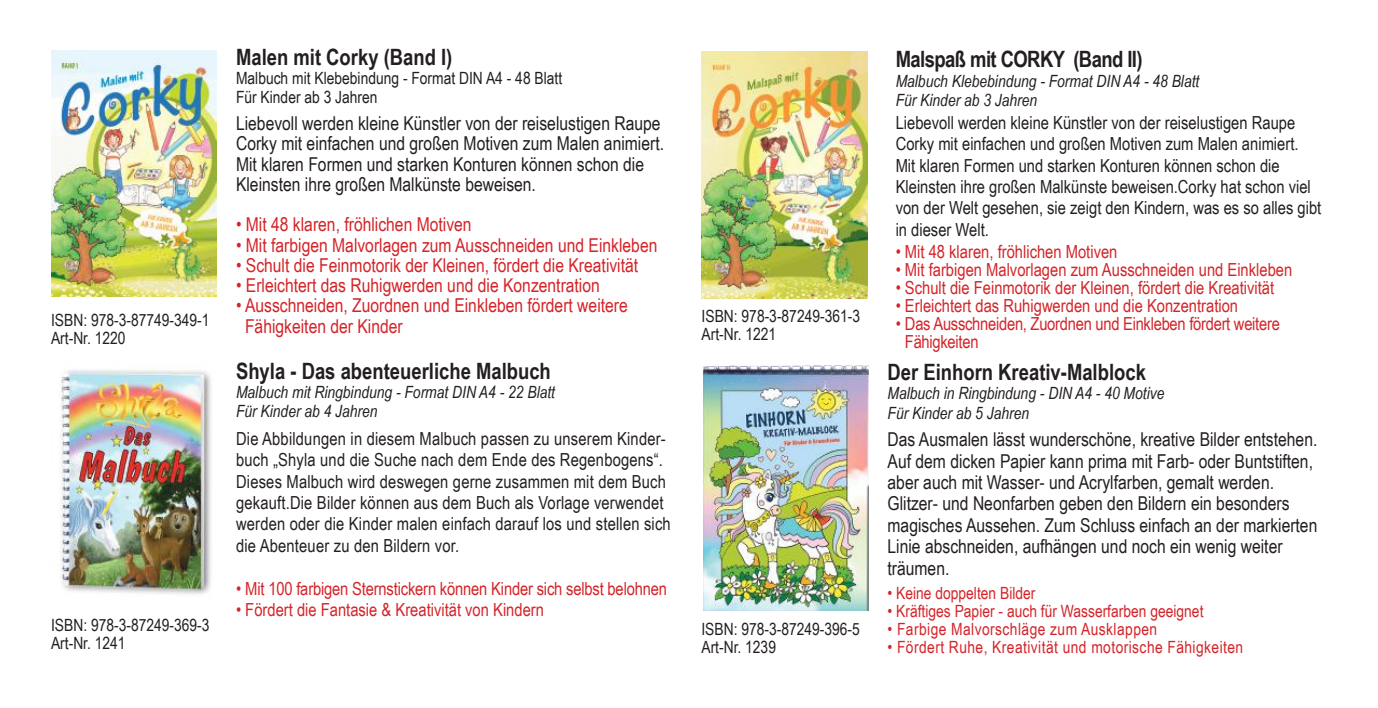
<style>
.page{position:relative;width:1378px;height:708px;background:#fff}
.page>*{position:absolute;margin:0;border:0;box-sizing:border-box;transform-origin:0 0}
.t1{font:700 22.5px "Arial Narrow";color:#241f1f}
.t2{font:700 22.5px "Arial Narrow";letter-spacing:-.025em;color:#241f1f}
.t3{font:19.12px/21.4px "Arial Narrow";color:#241f1f}
.t4{font:19.12px/20.2px "Arial Narrow";color:#d42429}
.t5{font:18px/21.4px "Arial Narrow";letter-spacing:.01em;color:#241f1f}
.t6{font:18px/18px "Arial Narrow";color:#d42429}
.t7{font:16.88px/18px "Arial Narrow";color:#241f1f}
.t8{font:italic 16.88px/19.1px "Arial Narrow";color:#241f1f}
.t9{font:16.88px "Arial Narrow";letter-spacing:.025em;color:#d42429}
.t10{font:16.88px "Arial Narrow";color:#d42429}
</style>
<div class="page">
<img style="left:51px;top:51px;width:166px;height:246px">
<img style="left:60px;top:370px;width:151px;height:225px">
<img style="left:701px;top:51px;width:166px;height:248px">
<img style="left:703px;top:365px;width:166px;height:245px">
<p class="t7" style="left:51px;top:311px;width:160px">ISBN: 978-3-87749-349-1<br>Art-Nr. 1220</p>
<p class="t1" style="left:236px;top:40px;width:218px">Malen mit Corky (Band I)</p>
<p class="t7" style="left:236px;top:68px;width:328px;line-height:19.1px">Malbuch mit Klebebindung - Format DIN A4 - 48 Blatt<br>Für Kinder ab 3 Jahren</p>
<p class="t3" style="left:236px;top:113px;width:429px;line-height:20.2px">Liebevoll werden kleine Künstler von der reiselustigen Raupe Corky mit einfachen und großen Motiven zum Malen animiert.<br>Mit klaren Formen und starken Konturen können schon die Kleinsten ihre großen Malkünste beweisen.</p>
<p class="t4" style="left:236px;top:214px;width:237px">• Mit 48 klaren, fröhlichen Motiven</p>
<p class="t4" style="left:236px;top:234px;width:423px">• Mit farbigen Malvorlagen zum Ausschneiden und Einkleben</p>
<p class="t4" style="left:236px;top:254px;width:404px">• Schult die Feinmotorik der Kleinen, fördert die Kreativität</p>
<p class="t4" style="left:236px;top:275px;width:365px">• Erleichtert das Ruhigwerden und die Konzentration</p>
<p class="t4" style="left:245px;top:295px;width:384px;text-indent:-9px">• Ausschneiden, Zuordnen und Einkleben fördert weitere<br>Fähigkeiten der Kinder</p>
<p class="t1" style="left:236px;top:354px;width:316px">Shyla - Das abenteuerliche Malbuch</p>
<p class="t8" style="left:236px;top:382px;width:321px">Malbuch mit Ringbindung - Format DIN A4 - 22 Blatt<br>Für Kinder ab 4 Jahren</p>
<p class="t5" style="left:236px;top:427px;width:436px">Die Abbildungen in diesem Malbuch passen zu unserem Kinder&shy;buch „Shyla und die Suche nach dem Ende des Regenbogens“.<br>Dieses Malbuch wird deswegen gerne zusammen mit dem Buch gekauft.Die Bilder können aus dem Buch als Vorlage verwendet werden oder die Kinder malen einfach darauf los und stellen sich die Abenteuer zu den Bildern vor.</p>
<p class="t6" style="left:236px;top:579px;width:432px">• Mit 100 farbigen Sternstickern können Kinder sich selbst belohnen</p>
<p class="t6" style="left:236px;top:600px;width:309px">• Fördert die Fantasie &amp; Kreativität von Kindern</p>
<p class="t7" style="left:701px;top:307px;width:160px">ISBN: 978-3-87249-361-3<br>Art-Nr. 1221</p>
<p class="t7" style="left:51px;top:615px;width:160px">ISBN: 978-3-87249-369-3<br>Art-Nr. 1241</p>
<p class="t7" style="left:701px;top:619px;width:160px">ISBN: 978-3-87249-396-5<br>Art-Nr. 1239</p>
<p class="t2" style="left:895px;top:42px;width:248px">Malspaß mit CORKY (Band II)</p>
<p class="t8" style="left:895px;top:71px;width:305px">Malbuch Klebebindung - Format DIN A4 - 48 Blatt<br>Für Kinder ab 3 Jahren</p>
<p class="t5" style="left:895px;top:111px;width:427px">Liebevoll werden kleine Künstler von der reiselustigen Raupe Corky mit einfachen und großen Motiven zum Malen animiert.<br>Mit klaren Formen und starken Konturen können schon die Kleinsten ihre großen Malkünste beweisen.Corky hat schon viel von der Welt gesehen, sie zeigt den Kindern, was es so alles gibt in dieser Welt.</p>
<p class="t6" style="left:895px;top:242px;width:223px">• Mit 48 klaren, fröhlichen Motiven</p>
<p class="t6" style="left:895px;top:260px;width:398px">• Mit farbigen Malvorlagen zum Ausschneiden und Einkleben</p>
<p class="t6" style="left:895px;top:278px;width:380px">• Schult die Feinmotorik der Kleinen, fördert die Kreativität</p>
<p class="t6" style="left:895px;top:296px;width:344px">• Erleichtert das Ruhigwerden und die Konzentration</p>
<p class="t6" style="left:905px;top:314px;width:376px;text-indent:-9px">• Das Ausschneiden, Zuordnen und Einkleben fördert weitere<br>Fähigkeiten</p>
<p class="t1" style="left:887px;top:355px;width:260px">Der Einhorn Kreativ-Malblock</p>
<p class="t8" style="left:887px;top:384px;width:278px">Malbuch in Ringbindung - DIN A4 - 40 Motive<br>Für Kinder ab 5 Jahren</p>
<p class="t3" style="left:887px;top:428px;width:431px">Das Ausmalen lässt wunderschöne, kreative Bilder entstehen.<br>Auf dem dicken Papier kann prima mit Farb- oder Buntstiften, aber auch mit Wasser- und Acrylfarben, gemalt werden.<br>Glitzer- und Neonfarben geben den Bildern ein besonders magisches Aussehen. Zum Schluss einfach an der markierten Linie abschneiden, aufhängen und noch ein wenig weiter träumen.</p>
<p class="t10" style="left:887px;top:581px;width:149px">• Keine doppelten Bilder</p>
<p class="t10" style="left:887px;top:599px;width:317px">• Kräftiges Papier - auch für Wasserfarben geeignet</p>
<p class="t9" style="left:887px;top:617px;width:271px">• Farbige Malvorschläge zum Ausklappen</p>
<p class="t9" style="left:887px;top:635px;width:357px">• Fördert Ruhe, Kreativität und motorische Fähigkeiten</p>
</div>
